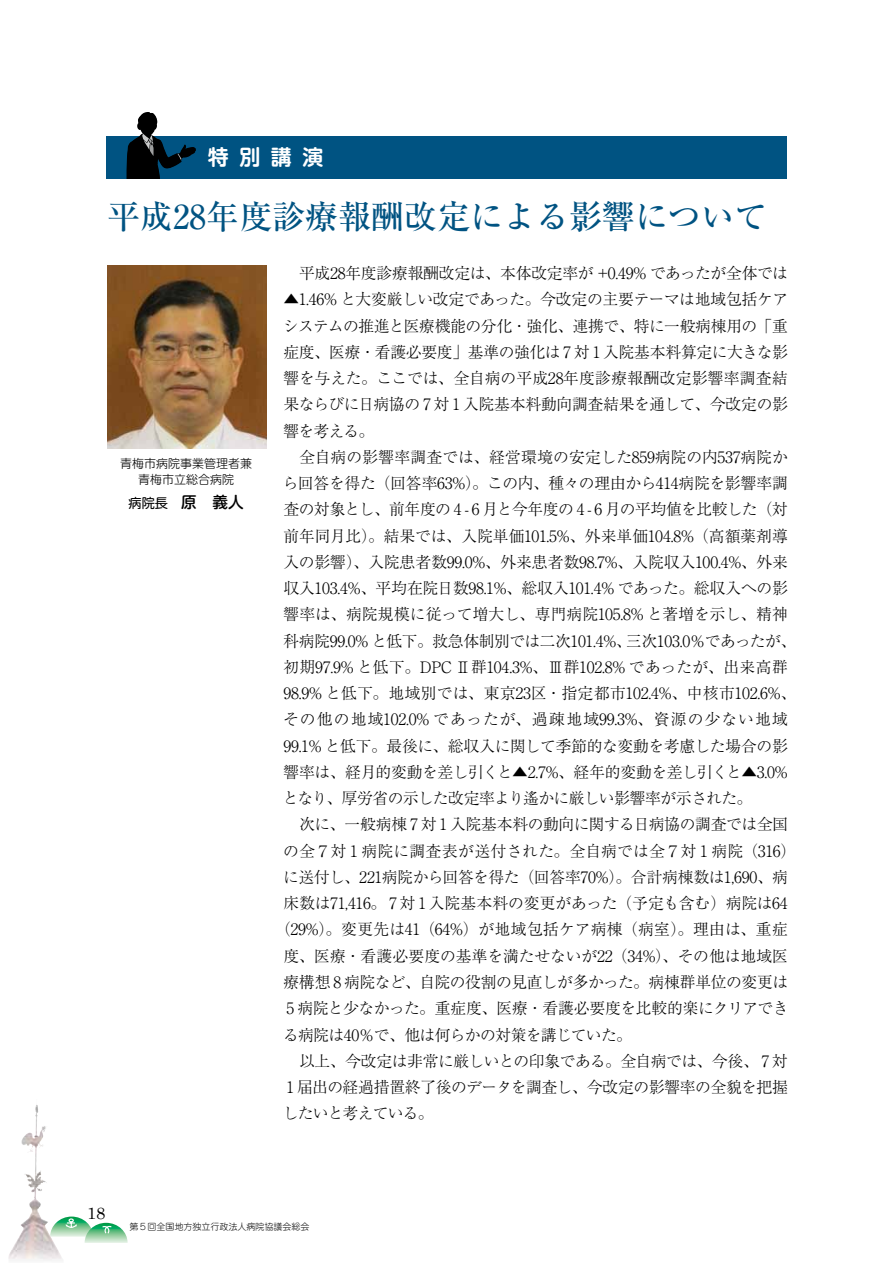
<style>
.page{position:relative;width:893px;height:1263px;background:#fff}
.page>*{position:absolute;margin:0;border:0;box-sizing:border-box;transform-origin:0 0}
.t1{font:500 33px "Ryumin Pro";color:#005382}
.t2{font:700 21px "Shin M Go Pro De";color:#fff}
.t3{font:16.5px "Century Schoolbook";color:#000}
.t4{font:300 15.75px/26.2px "Ryumin Pro";letter-spacing:-.015em;color:#000;text-align:justify}
.t5{font:300 15.75px "Ryumin Pro";letter-spacing:.015em;color:#000}
.t6{font:300 15.75px "Ryumin Pro";letter-spacing:.01em;color:#000}
.t7{font:300 15.75px "Ryumin Pro";letter-spacing:-.04em;color:#000}
.t8{font:300 15.75px "Ryumin Pro";letter-spacing:-.045em;color:#000}
.t9{font:13.2px "Shin M Go Pro";color:#000}
.t10{font:300 12px/16.6px "Shin M Go Pro";color:#000;text-align:center}
.t11{font:300 9px "Jun 101 Pro";color:#000}
.s1{font-weight:500;font-size:15.6px}
</style>
<div class="page">
<div style="left:106px;top:136px;width:681px;height:43px;background:#005382"></div>
<svg style="left:126px;top:112px;width:70px;height:67px"></svg>
<img style="left:107px;top:265px;width:160px;height:184px">
<img style="left:21px;top:1105px;width:16px;height:47px">
<svg style="left:50px;top:1216px;width:78px;height:27px"></svg>
<h2 class="t2" style="left:208px;top:140px;width:117px">特別講演</h2>
<h1 class="t1" style="left:107px;top:191px;width:662px">平成28年度診療報酬改定による影響について</h1>
<p class="t4" style="left:299px;top:259px;width:490px">平成28年度診療報酬改定は、本体改定率が +0.49% であったが全体では</p>
<p class="t4" style="left:283px;top:285px;width:506px">▲1.46% と大変厳しい改定であった。今改定の主要テーマは地域包括ケアシステムの推進と医療機能の分化・強化、連携で、特に一般病棟用の「重症度、医療・看護必要度」基準の強化は₇対₁入院基本料算定に大きな影響を与えた。ここでは、全自病の平成28年度診療報酬改定影響率調査結果ならびに日病協の₇対₁入院基本料動向調査結果を通して、今改定の影響を考える。</p>
<p class="t4" style="left:283px;top:442px;width:515px;text-align:left;text-indent:16px">全自病の影響率調査では、経営環境の安定した859病院の内537病院から回答を得た（回答率63%）。この内、種々の理由から414病院を影響率調査の対象とし、前年度の₄-₆月と今年度の₄-₆月の平均値を比較した（対前年同月比）。結果では、入院単価101.5%、外来単価104.8%（高額薬剤導入の影響）、入院患者数99.0%、外来患者数98.7%、入院収入100.4%、外来収入103.4%、平均在院日数98.1%、総収入101.4% であった。総収入への影響率は、病院規模に従って増大し、専門病院105.8% と著増を示し、精神科病院99.0% と低下。救急体制別では二次101.4%、三次103.0％であったが、初期97.9% と低下。DPC Ⅱ群104.3%、Ⅲ群102.8% であったが、出来高群98.9% と低下。地域別では、東京23区・指定都市102.4%、中核市102.6%、その他の地域102.0% であったが、過疎地域99.3%、資源の少ない地域99.1% と低下。最後に、総収入に関して季節的な変動を考慮した場合の影響率は、経月的変動を差し引くと▲2.7%、経年的変動を差し引くと▲3.0%となり、厚労省の示した改定率より遙かに厳しい影響率が示された。</p>
<p class="t4" style="left:299px;top:810px;width:490px">次に、一般病棟₇対₁入院基本料の動向に関する日病協の調査では全国</p>
<p class="t6" style="left:283px;top:838px;width:514px">の全７対１病院に調査表が送付された。全自病では全７対１病院（316）</p>
<p class="t4" style="left:283px;top:863px;width:506px">に送付し、221病院から回答を得た（回答率70%）。合計病棟数は1,690、病</p>
<p class="t4" style="left:283px;top:889px;width:506px">床数は71,416。₇対₁入院基本料の変更があった（予定も含む）病院は64</p>
<p class="t5" style="left:275px;top:917px;width:514px">（29%）。変更先は41（64%）が地域包括ケア病棟（病室）。理由は、重症</p>
<p class="t4" style="left:283px;top:941px;width:506px">度、医療・看護必要度の基準を満たせないが22（34%）、その他は地域医</p>
<p class="t4" style="left:283px;top:968px;width:506px">療構想₈病院など、自院の役割の見直しが多かった。病棟群単位の変更は</p>
<p class="t4" style="left:283px;top:994px;width:507px">₅病院と少なかった。重症度、医療・看護必要度を比較的楽にクリアでき</p>
<p class="t7" style="left:283px;top:1022px;width:350px">る病院は40％で、他は何らかの対策を講じていた。</p>
<p class="t4" style="left:299px;top:1046px;width:490px">以上、今改定は非常に厳しいとの印象である。全自病では、今後、₇対</p>
<p class="t4" style="left:282px;top:1073px;width:507px">₁届出の経過措置終了後のデータを調査し、今改定の影響率の全貌を把握</p>
<p class="t8" style="left:283px;top:1101px;width:152px">したいと考えている。</p>
<p class="t10" style="left:120px;top:453px;width:134px">青梅市病院事業管理者兼青梅市立総合病院</p>
<p class="t9" style="left:128px;top:492px;width:117px">病院長　<span class="s1">原　義人</span></p>
<p class="t3" style="left:87px;top:1199px;width:20px">18</p>
<p class="t11" style="left:130px;top:1219px;width:182px">第５回全国地方独立行政法人病院協議会総会</p>
</div>
